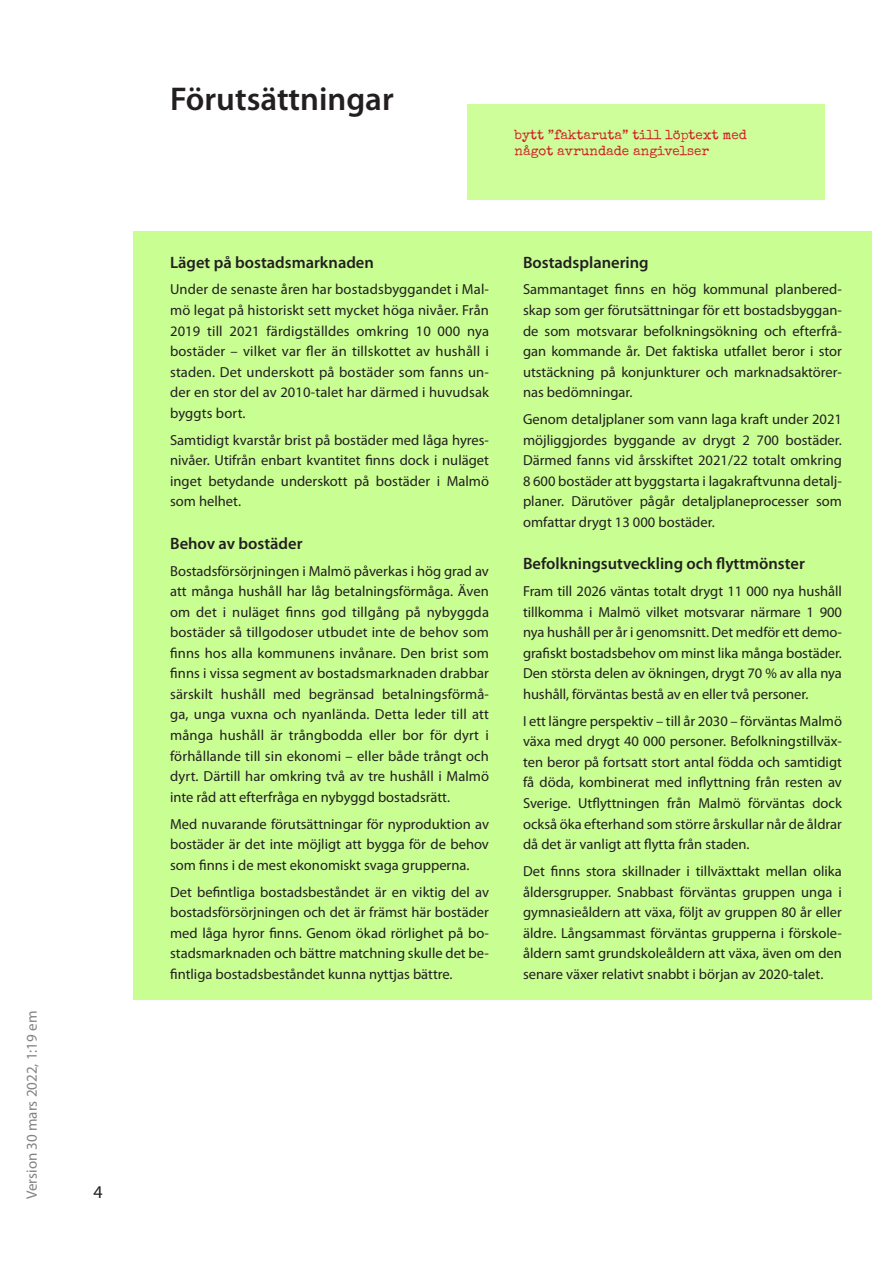
<style>
.page{position:relative;width:893px;height:1263px;background:#fff}
.page>*{position:absolute;margin:0;border:0;box-sizing:border-box;transform-origin:0 0}
.Rubrik{font:600 33px "Myriad Pro";color:#231f20}
.t1{font:18px "Myriad Pro";color:#231f20}
.Underrubrik{font:600 16.5px "Myriad Pro";color:#231f20}
.t2{font:15px "Myriad Pro";color:#808285}
.Brödtext_utan{font:14.55px/20.5px "Myriad Pro";color:#231f20;text-align:justify}
.t3{font:13.5px/16.2px "Special Elite";color:#d1232a}
</style>
<div class="page">
<div style="left:133px;top:232px;width:739px;height:768px;background:#c9fe93"></div>
<div style="left:468px;top:104px;width:357px;height:96px;background:#cdfe9a"></div>
<p class="t2" style="left:22px;top:1199px;width:190px;rotate:-90deg">Version 30 mars 2022, 1:19 em</p>
<p class="t1" style="left:94px;top:1181px;width:11px">4</p>
<p class="Rubrik" style="left:170px;top:80px;width:225px">Förutsättningar</p>
<p class="t3" style="left:514px;top:127px;width:234px">bytt ”faktaruta” till löptext med något avrundade angivelser</p>
<p class="Underrubrik" style="left:170px;top:253px;width:205px">Läget på bostadsmarknaden</p>
<p class="Brödtext_utan" style="left:170px;top:279px;width:320px">Under de senaste åren har bostadsbyggandet i Mal&shy;mö legat på historiskt sett mycket höga nivåer. Från 2019 till 2021 färdigställdes omkring 10 000 nya bostäder – vilket var fler än tillskottet av hushåll i staden. Det underskott på bostäder som fanns un&shy;der en stor del av 2010-talet har därmed i huvudsak byggts bort.</p>
<p class="Brödtext_utan" style="left:170px;top:429px;width:320px">Samtidigt kvarstår brist på bostäder med låga hyres&shy;nivåer. Utifrån enbart kvantitet finns dock i nuläget inget betydande underskott på bostäder i Malmö som helhet.</p>
<p class="Underrubrik" style="left:170px;top:534px;width:134px">Behov av bostäder</p>
<p class="Brödtext_utan" style="left:170px;top:560px;width:320px">Bostadsförsörjningen i Malmö påverkas i hög grad av att många hushåll har låg betalningsförmåga. Även om det i nuläget finns god tillgång på nybyggda bostäder så tillgodoser utbudet inte de behov som finns hos alla kommunens invånare. Den brist som finns i vissa segment av bostadsmarknaden drabbar särskilt hushåll med begränsad betalningsförmå&shy;ga, unga vuxna och nyanlända. Detta leder till att många hushåll är trångbodda eller bor för dyrt i förhållande till sin ekonomi – eller både trångt och dyrt. Därtill har omkring två av tre hushåll i Malmö inte råd att efterfråga en nybyggd bostadsrätt.</p>
<p class="Brödtext_utan" style="left:170px;top:813px;width:320px">Med nuvarande förutsättningar för nyproduktion av bostäder är det inte möjligt att bygga för de behov som finns i de mest ekonomiskt svaga grupperna.</p>
<p class="Brödtext_utan" style="left:170px;top:881px;width:320px">Det befintliga bostadsbeståndet är en viktig del av bostadsförsörjningen och det är främst här bostäder med låga hyror finns. Genom ökad rörlighet på bo&shy;stadsmarknaden och bättre matchning skulle det be&shy;fintliga bostadsbeståndet kunna nyttjas bättre.</p>
<p class="Underrubrik" style="left:523px;top:253px;width:127px">Bostadsplanering</p>
<p class="Brödtext_utan" style="left:523px;top:279px;width:320px">Sammantaget finns en hög kommunal planbered&shy;skap som ger förutsättningar för ett bostadsbyggan&shy;de som motsvarar befolkningsökning och efterfrå&shy;gan kommande år. Det faktiska utfallet beror i stor utstäckning på konjunkturer och marknadsaktörer&shy;nas bedömningar.</p>
<p class="Brödtext_utan" style="left:523px;top:409px;width:320px">Genom detaljplaner som vann laga kraft under 2021 möjliggjordes byggande av drygt 2 700 bostäder.<br>Därmed fanns vid årsskiftet 2021/22 totalt omkring 8 600 bostäder att byggstarta i lagakraftvunna detalj&shy;planer. Därutöver pågår detaljplaneprocesser som omfattar drygt 13 000 bostäder.</p>
<p class="Underrubrik" style="left:523px;top:554px;width:283px">Befolkningsutveckling och flyttmönster</p>
<p class="Brödtext_utan" style="left:523px;top:581px;width:320px">Fram till 2026 väntas totalt drygt 11 000 nya hushåll tillkomma i Malmö vilket motsvarar närmare 1 900 nya hushåll per år i genomsnitt. Det medför ett demo&shy;grafiskt bostadsbehov om minst lika många bostäder.<br>Den största delen av ökningen, drygt 70 % av alla nya hushåll, förväntas bestå av en eller två personer.</p>
<p class="Brödtext_utan" style="left:523px;top:710px;width:320px">I ett längre perspektiv – till år 2030 – förväntas Malmö växa med drygt 40 000 personer. Befolkningstillväx&shy;ten beror på fortsatt stort antal födda och samtidigt få döda, kombinerat med inflyttning från resten av Sverige. Utflyttningen från Malmö förväntas dock också öka efterhand som större årskullar når de åldrar då det är vanligt att flytta från staden.</p>
<p class="Brödtext_utan" style="left:523px;top:861px;width:320px">Det finns stora skillnader i tillväxttakt mellan olika åldersgrupper. Snabbast förväntas gruppen unga i gymnasieåldern att växa, följt av gruppen 80 år eller äldre. Långsammast förväntas grupperna i förskole&shy;åldern samt grundskoleåldern att växa, även om den senare växer relativt snabbt i början av 2020-talet.</p>
</div>
